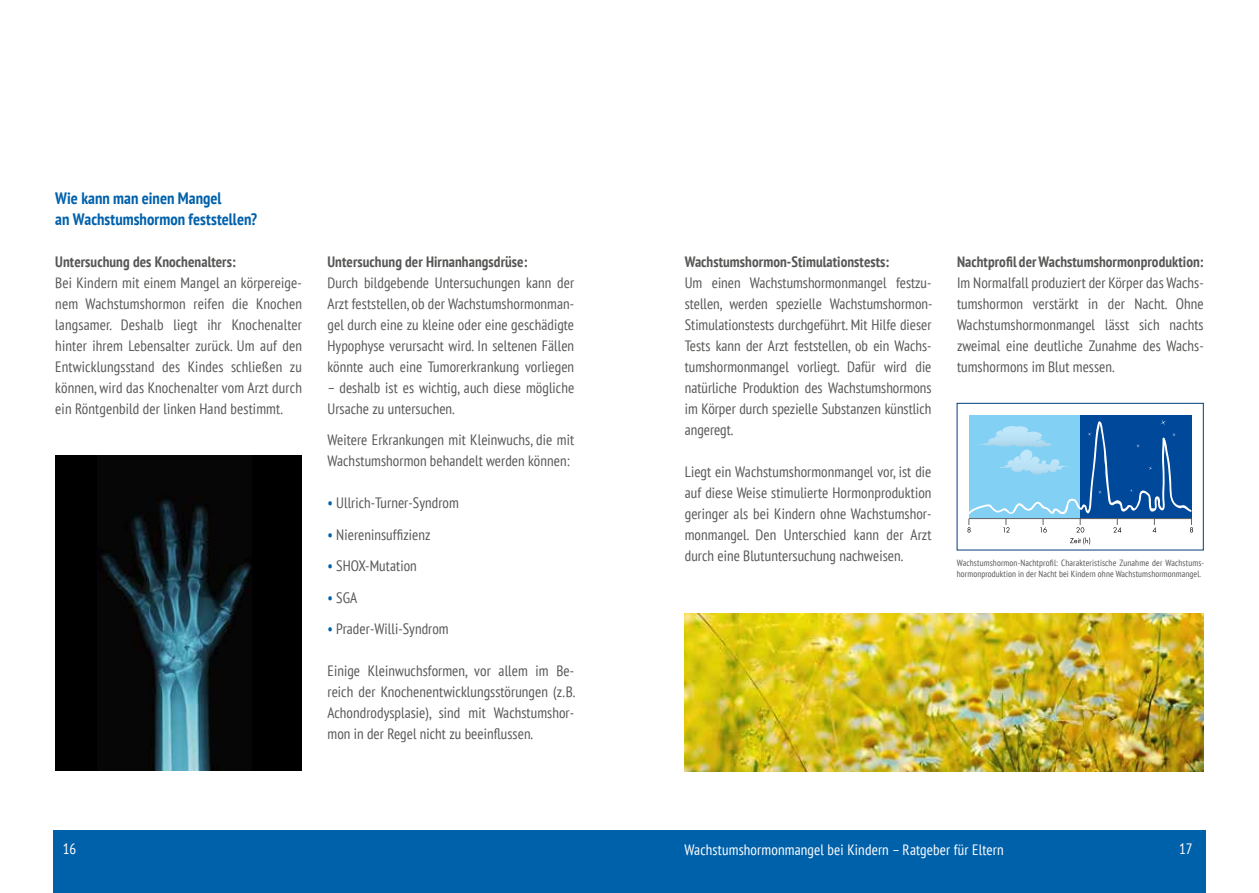
<style>
.page{position:relative;width:1259px;height:893px;background:#fff}
.page>*{position:absolute;margin:0;border:0;box-sizing:border-box;transform-origin:0 0}
.t1{font:700 condensed 16.5px/21px "PT Sans";color:#0061ab}
.t2{font:condensed 15px/21px "PT Sans";letter-spacing:.005em;color:#575756;text-align:justify}
.t3{font:700 condensed 15px "PT Sans";letter-spacing:.005em;color:#575756}
.t4{font:condensed 15px "PT Sans";letter-spacing:.01em;color:#fff}
.t5{font:condensed 9px/10.8px "PT Sans";letter-spacing:.01em;color:#575756}
.s1{color:#0061ab}
</style>
<div class="page">
<div style="left:53px;top:831px;width:1152px;height:62px;background:#0061ab"></div>
<div style="left:55px;top:456px;width:247px;height:315px;background:#000"></div>
<img style="left:97px;top:496px;width:155px;height:275px">
<div style="left:969px;top:415px;width:111px;height:103px;background:#83d0f5"></div>
<div style="left:1080px;top:415px;width:111px;height:103px;background:#00489a"></div>
<svg style="left:967px;top:419px;width:226px;height:125px"></svg>
<div style="left:956px;top:403px;width:247px;height:147px;border:1px solid #003e7b"></div>
<img style="left:685px;top:613px;width:518px;height:159px">
<p class="t1" style="left:55px;top:187px;width:203px">Wie kann man einen Mangel<br>an Wachstumshormon feststellen?</p>
<p class="t3" style="left:55px;top:251px;width:182px">Untersuchung des Knochenalters:</p>
<p class="t2" style="left:55px;top:271px;width:248px">Bei Kindern mit einem Mangel an körpereige&shy;nem Wachstumshormon reifen die Knochen langsamer. Deshalb liegt ihr Knochenalter hinter ihrem Lebensalter zurück. Um auf den Entwicklungsstand des Kindes schließen zu können, wird das Knochenalter vom Arzt durch ein Röntgenbild der linken Hand bestimmt.</p>
<p class="t3" style="left:327px;top:251px;width:201px">Untersuchung der Hirnanhangsdrüse:</p>
<p class="t2" style="left:327px;top:271px;width:248px">Durch bildgebende Untersuchungen kann der Arzt feststellen, ob der Wachstumshormonman&shy;gel durch eine zu kleine oder eine geschädigte Hypophyse verursacht wird. In seltenen Fällen könnte auch eine Tumorerkrankung vorliegen</p>
<p class="t2" style="left:327px;top:376px;width:248px">– deshalb ist es wichtig, auch diese mögliche<br>Ursache zu untersuchen.</p>
<p class="t2" style="left:327px;top:429px;width:248px">Weitere Erkrankungen mit Kleinwuchs, die mit<br>Wachstumshormon behandelt werden können:</p>
<p class="t2" style="left:327px;top:492px;width:133px"><span class="s1">•</span> Ullrich-Turner-Syndrom</p>
<p class="t2" style="left:327px;top:523px;width:105px"><span class="s1">•</span> Niereninsuffizienz</p>
<p class="t2" style="left:327px;top:555px;width:91px"><span class="s1">•</span> SHOX-Mutation</p>
<p class="t2" style="left:327px;top:586px;width:31px"><span class="s1">•</span> SGA</p>
<p class="t2" style="left:327px;top:618px;width:123px"><span class="s1">•</span> Prader-Willi-Syndrom</p>
<p class="t2" style="left:327px;top:660px;width:249px">Einige Kleinwuchsformen, vor allem im Be&shy;reich der Knochenentwicklungsstörungen (z.B.<br>Achondrodysplasie), sind mit Wachstumshor&shy;mon in der Regel nicht zu beeinflussen.</p>
<p class="t3" style="left:685px;top:251px;width:206px">Wachstumshormon-Stimulationstests:</p>
<p class="t2" style="left:685px;top:271px;width:249px">Um einen Wachstumshormonmangel festzu&shy;stellen, werden spezielle Wachstumshormon-Stimulationstests durchgeführt. Mit Hilfe dieser Tests kann der Arzt feststellen, ob ein Wachs&shy;tumshormonmangel vorliegt. Dafür wird die natürliche Produktion des Wachstumshormons im Körper durch spezielle Substanzen künstlich angeregt.</p>
<p class="t2" style="left:685px;top:460px;width:248px">Liegt ein Wachstumshormonmangel vor, ist die auf diese Weise stimulierte Hormonproduktion geringer als bei Kindern ohne Wachstumshor&shy;monmangel. Den Unterschied kann der Arzt durch eine Blutuntersuchung nachweisen.</p>
<p class="t3" style="left:957px;top:251px;width:248px">Nachtprofil der Wachstumshormonproduktion:</p>
<p class="t2" style="left:957px;top:271px;width:248px">Im Normalfall produziert der Körper das Wachs&shy;tumshormon verstärkt in der Nacht. Ohne Wachstumshormonmangel lässt sich nachts zweimal eine deutliche Zunahme des Wachs&shy;tumshormons im Blut messen.</p>
<p class="t5" style="left:957px;top:558px;width:249px">Wachstumshormon-Nachtprofil: Charakteristische Zunahme der Wachstums&shy;hormonproduktion in der Nacht bei Kindern ohne Wachstumshormonmangel.</p>
<p class="t4" style="left:63px;top:839px;width:15px">16</p>
<p class="t4" style="left:684px;top:840px;width:321px">Wachstumshormonmangel bei Kindern – Ratgeber für Eltern</p>
<p class="t4" style="left:1179px;top:839px;width:15px">17</p>
</div>
